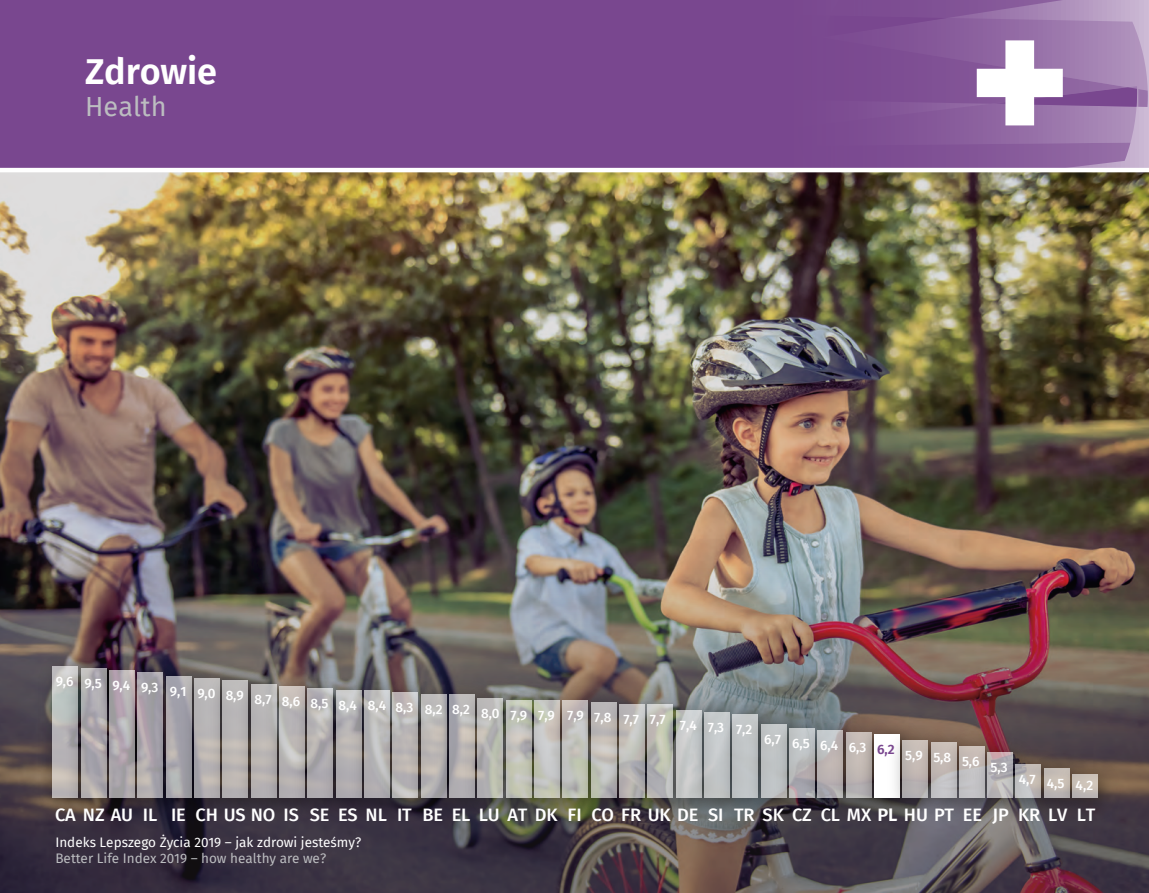
<style>
.page{position:relative;width:1149px;height:893px;background:#fff}
.page>*{position:absolute;margin:0;border:0;box-sizing:border-box;transform-origin:0 0}
.t1{font:600 36px "Fira Sans";letter-spacing:-.005em;color:#fff}
.t2{font:27px "Fira Sans";color:#bcbdc0}
.t3{font:500 18px "Fira Sans";letter-spacing:-.005em;color:#fff}
.t4{font:500 13.5px "Fira Sans";color:#fff}
.t5{font:13.5px/16.2px "Fira Sans";color:#fff}
.s1{font-weight:600}
.s2{color:#bcbdc0}
</style>
<div class="page">
<img style="left:0;top:172px;width:1148px;height:394px">
<img style="left:0;top:566px;width:1148px;height:327px">
<img style="left:31px;top:645px;width:77px;height:183px">
<svg style="left:52px;top:667px;width:7px;height:131px"></svg>
<img style="left:59px;top:647px;width:77px;height:181px">
<svg style="left:81px;top:669px;width:7px;height:129px"></svg>
<img style="left:88px;top:649px;width:77px;height:179px">
<svg style="left:109px;top:671px;width:7px;height:127px"></svg>
<img style="left:116px;top:651px;width:77px;height:177px">
<svg style="left:137px;top:673px;width:7px;height:125px"></svg>
<img style="left:144px;top:655px;width:77px;height:173px">
<svg style="left:166px;top:677px;width:6px;height:121px"></svg>
<img style="left:172px;top:657px;width:78px;height:171px">
<svg style="left:194px;top:679px;width:7px;height:119px"></svg>
<img style="left:201px;top:659px;width:77px;height:169px">
<div style="left:222px;top:681px;width:26px;height:117px;background:#b7b4b3"></div>
<img style="left:229px;top:663px;width:77px;height:165px">
<div style="left:251px;top:685px;width:25px;height:113px;background:#b7b3b3"></div>
<img style="left:258px;top:665px;width:77px;height:163px">
<svg style="left:279px;top:687px;width:7px;height:111px"></svg>
<img style="left:286px;top:667px;width:77px;height:161px">
<svg style="left:307px;top:689px;width:7px;height:109px"></svg>
<img style="left:314px;top:669px;width:28px;height:159px">
<svg style="left:335px;top:691px;width:7px;height:107px"></svg>
<img style="left:342px;top:669px;width:77px;height:159px">
<svg style="left:364px;top:691px;width:7px;height:107px"></svg>
<img style="left:371px;top:671px;width:77px;height:157px">
<svg style="left:392px;top:693px;width:7px;height:105px"></svg>
<img style="left:399px;top:673px;width:28px;height:155px">
<div style="left:420px;top:695px;width:26px;height:103px;background:linear-gradient(to bottom,#bebcba,#b6b1af)"></div>
<img style="left:427px;top:673px;width:77px;height:155px">
<svg style="left:449px;top:695px;width:7px;height:103px"></svg>
<img style="left:456px;top:677px;width:77px;height:151px">
<svg style="left:477px;top:699px;width:7px;height:99px"></svg>
<img style="left:484px;top:679px;width:28px;height:149px">
<svg style="left:505px;top:700px;width:7px;height:98px"></svg>
<img style="left:512px;top:679px;width:29px;height:149px">
<svg style="left:534px;top:700px;width:7px;height:98px"></svg>
<img style="left:541px;top:679px;width:77px;height:149px">
<div style="left:562px;top:700px;width:26px;height:98px;background:linear-gradient(to bottom,#c3b9b6,#bbc0bb)"></div>
<img style="left:569px;top:681px;width:77px;height:147px">
<svg style="left:590px;top:703px;width:7px;height:95px"></svg>
<img style="left:597px;top:683px;width:28px;height:145px">
<svg style="left:619px;top:704px;width:6px;height:94px"></svg>
<img style="left:625px;top:683px;width:77px;height:145px">
<svg style="left:647px;top:704px;width:7px;height:94px"></svg>
<img style="left:654px;top:689px;width:77px;height:139px">
<svg style="left:675px;top:710px;width:7px;height:88px"></svg>
<img style="left:682px;top:691px;width:77px;height:137px">
<div style="left:703px;top:712px;width:26px;height:86px;background:#bec1c3"></div>
<img style="left:710px;top:693px;width:78px;height:135px">
<div style="left:732px;top:714px;width:25px;height:84px;background:#bdc1c3"></div>
<img style="left:739px;top:703px;width:77px;height:125px">
<div style="left:760px;top:724px;width:26px;height:74px;background:#bcbfc1"></div>
<img style="left:767px;top:707px;width:77px;height:121px">
<svg style="left:788px;top:728px;width:7px;height:70px"></svg>
<img style="left:795px;top:709px;width:77px;height:119px">
<div style="left:817px;top:730px;width:25px;height:68px;background:linear-gradient(to bottom,#c8cccc,#a49ea2)"></div>
<img style="left:824px;top:711px;width:76px;height:117px">
<div style="left:845px;top:732px;width:26px;height:66px;background:linear-gradient(to bottom,#c3b9b3,#b4b0b1)"></div>
<img style="left:852px;top:713px;width:77px;height:115px">
<div style="left:873px;top:734px;width:26px;height:64px;background:#fff"></div>
<img style="left:880px;top:719px;width:77px;height:109px">
<div style="left:902px;top:740px;width:25px;height:58px;background:#b8b1ad"></div>
<img style="left:908px;top:721px;width:78px;height:107px">
<div style="left:930px;top:742px;width:26px;height:56px;background:linear-gradient(to bottom,#c4b7ae,#bdbcbf)"></div>
<img style="left:937px;top:725px;width:77px;height:103px">
<div style="left:958px;top:746px;width:26px;height:52px;background:linear-gradient(to bottom,#c2b6af,#bec0c5)"></div>
<img style="left:965px;top:731px;width:77px;height:97px">
<svg style="left:986px;top:752px;width:7px;height:46px"></svg>
<img style="left:993px;top:743px;width:78px;height:85px">
<svg style="left:1015px;top:764px;width:7px;height:34px"></svg>
<img style="left:1022px;top:747px;width:77px;height:81px">
<div style="left:1043px;top:768px;width:26px;height:30px;background:#bfb8b2"></div>
<img style="left:1050px;top:752px;width:77px;height:76px">
<div style="left:1071px;top:774px;width:26px;height:24px;background:linear-gradient(to bottom,#d2c7b9,#bbb5b3)"></div>
<div style="left:0;top:0;width:1148px;height:170px;background:#79478f"></div>
<svg style="left:781px;top:0;width:366px;height:168px"></svg>
<hr style="left:0;top:168px;width:1148px;height:4px;background:#fff">
<p class="t1" style="left:85px;top:41px;width:133px">Zdrowie</p>
<p class="t2" style="left:85px;top:86px;width:83px">Health</p>
<p class="t4" style="left:56px;top:689px;width:415px">9,6 9,5 9,4 9,3 9,1 9,0 8,9 8,7 8,6 8,5 8,4 8,4 8,3 8,2 8,2</p>
<p class="t4" style="left:481px;top:705px;width:186px">8,0 7,9 7,9 7,9 7,8 7,7 7,7</p>
<p class="t4" style="left:679px;top:716px;width:74px">7,4 7,3 7,2</p>
<p class="t4" style="left:763px;top:728px;width:18px">6,7</p>
<p class="t4" style="left:792px;top:744px;width:217px">6,5 6,4 6,3 <sup>6,2</sup> 5,9 5,8 5,6 5,3</p>
<p class="t4" style="left:1018px;top:772px;width:76px">4,7 4,5 4,2</p>
<p class="t3" style="left:55px;top:801px;width:1041px">CA NZ AU IL IE CH US NO IS SE ES NL IT BE EL LU AT DK FI CO FR UK DE SI TR SK CZ CL MX <span class="s1">PL</span> HU PT EE JP KR LV LT</p>
<p class="t5" style="left:55px;top:834px;width:307px">Indeks Lepszego Życia 2019 – jak zdrowi jesteśmy?<br><span class="s2">Better Life Index 2019 – how healthy are we?</span></p>
</div>
